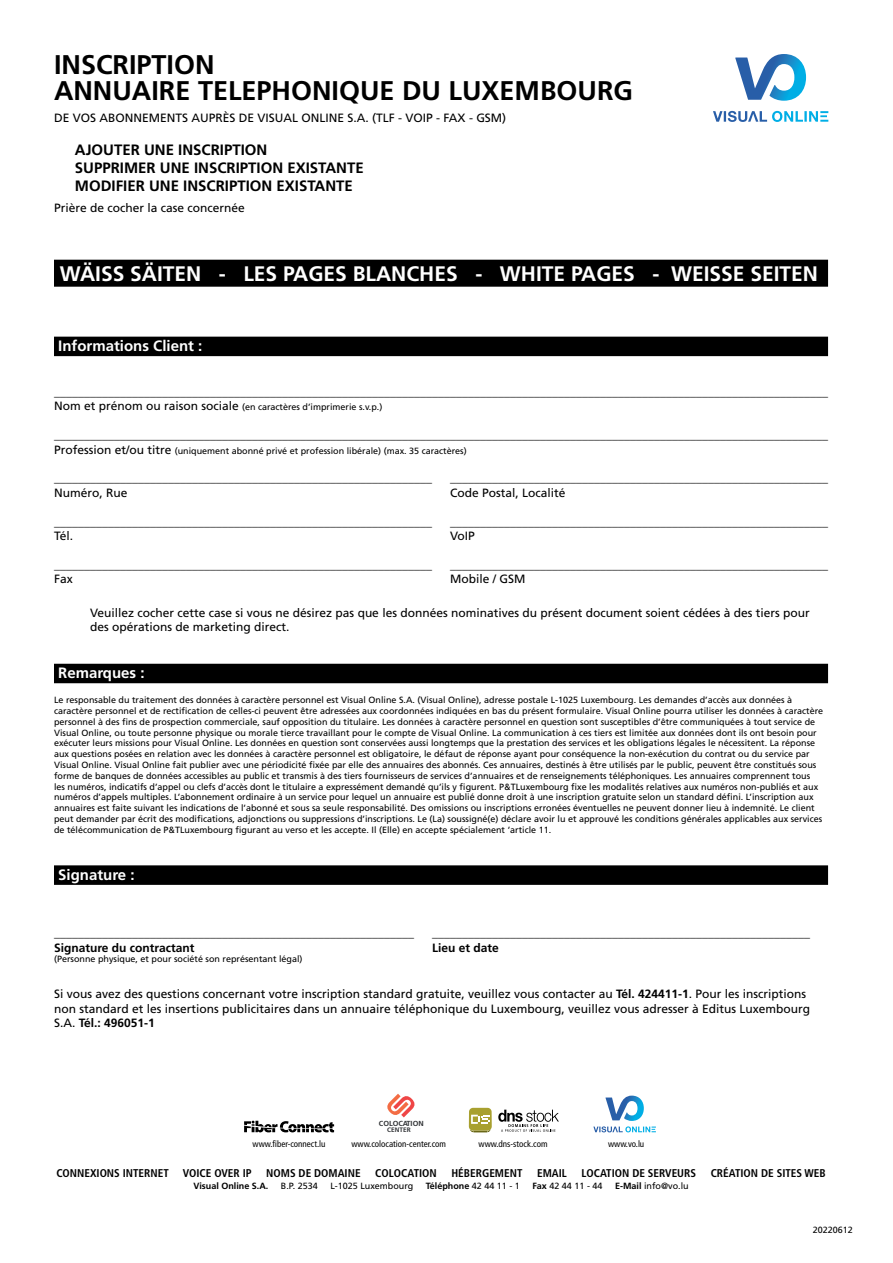
<style>
.page{position:relative;width:893px;height:1263px;background:#fff}
.page>*{position:absolute;margin:0;border:0;box-sizing:border-box;transform-origin:0 0}
.t1{font:700 27px "Frutiger LT Std";color:#000}
.t2{font:700 21px "Frutiger LT Std";color:#fff}
.t3{font:700 15px "Frutiger LT Std";color:#000}
.t4{font:700 15px "Frutiger LT Std";color:#fff}
.t5{font:12px/14.4px "Frutiger LT Std";color:#000}
.t6{font:700 12px "Frutiger LT Std";color:#000}
.t7{font:700 condensed 11.25px "Frutiger LT Std";color:#000}
.t8{font:9px/10.8px "Frutiger LT Std";color:#000}
.t9{font:condensed 9px "Frutiger LT Std";color:#000}
.t10{font:700 9px "Frutiger LT Std";color:#000}
.t11{font:700 7.35px "Frutiger LT Std";color:#303235}
.t12{font:700 6.45px "Frutiger LT Std";color:#303235}
.s1{font-size:12px}
.s2{font-weight:700}
.s3{font-weight:400}
</style>
<div class="page">
<div style="left:54px;top:260px;width:774px;height:27px;background:#000"></div>
<div style="left:54px;top:337px;width:774px;height:19px;background:#000"></div>
<div style="left:54px;top:664px;width:774px;height:19px;background:#000"></div>
<div style="left:54px;top:865px;width:774px;height:20px;background:#000"></div>
<svg style="left:387px;top:1094px;width:28px;height:23px"></svg>
<svg style="left:244px;top:1121px;width:90px;height:11px"></svg>
<svg style="left:469px;top:1108px;width:23px;height:24px"></svg>
<svg style="left:498px;top:1110px;width:61px;height:22px"></svg>
<svg style="left:593px;top:1095px;width:63px;height:37px"></svg>
<svg style="left:735px;top:54px;width:71px;height:47px"></svg>
<svg style="left:713px;top:111px;width:115px;height:11px"></svg>
<p class="t1" style="left:54px;top:49px;width:162px">INSCRIPTION</p>
<p class="t1" style="left:54px;top:75px;width:581px">ANNUAIRE TELEPHONIQUE DU LUXEMBOURG</p>
<p class="t5" style="left:54px;top:111px;width:454px">DE VOS ABONNEMENTS AUPRÈS DE VISUAL ONLINE S.A. (TLF - VOIP - FAX - GSM)</p>
<p class="t3" style="left:75px;top:141px;width:194px">AJOUTER UNE INSCRIPTION</p>
<p class="t3" style="left:75px;top:159px;width:290px">SUPPRIMER UNE INSCRIPTION EXISTANTE</p>
<p class="t3" style="left:75px;top:177px;width:280px">MODIFIER UNE INSCRIPTION EXISTANTE</p>
<p class="t5" style="left:54px;top:201px;width:192px">Prière de cocher la case concernée</p>
<p class="t2" style="left:60px;top:261px;width:760px">WÄISS SÄITEN - LES PAGES BLANCHES - WHITE PAGES - WEISSE SEITEN</p>
<p class="t4" style="left:58px;top:337px;width:146px">Informations Client :</p>
<p class="t5" style="left:54px;top:385px;width:775px">_________________________________________________________________________________________________________________________________</p>
<p class="t8" style="left:54px;top:402px;width:330px"><span class="s1">Nom et prénom ou raison sociale</span> (en caractères d’imprimerie s.v.p.)</p>
<p class="t5" style="left:54px;top:428px;width:775px">_________________________________________________________________________________________________________________________________</p>
<p class="t8" style="left:54px;top:445px;width:414px"><span class="s1">Profession et/ou titre</span> (uniquement abonné privé et profession libérale) (max. 35 caractères)</p>
<p class="t5" style="left:54px;top:471px;width:379px">_______________________________________________________________</p>
<p class="t5" style="left:450px;top:471px;width:379px">_______________________________________________________________</p>
<p class="t5" style="left:54px;top:485px;width:75px">Numéro, Rue</p>
<p class="t5" style="left:450px;top:485px;width:117px">Code Postal, Localité</p>
<p class="t5" style="left:54px;top:514px;width:379px">_______________________________________________________________</p>
<p class="t5" style="left:450px;top:514px;width:379px">_______________________________________________________________</p>
<p class="t5" style="left:54px;top:529px;width:21px">Tél.</p>
<p class="t5" style="left:450px;top:529px;width:26px">VoIP</p>
<p class="t5" style="left:54px;top:557px;width:379px">_______________________________________________________________</p>
<p class="t5" style="left:450px;top:557px;width:379px">_______________________________________________________________</p>
<p class="t5" style="left:54px;top:572px;width:20px">Fax</p>
<p class="t5" style="left:450px;top:572px;width:77px">Mobile / GSM</p>
<p class="t5" style="left:90px;top:605px;width:721px">Veuillez cocher cette case si vous ne désirez pas que les données nominatives du présent document soient cédées à des tiers pour</p>
<p class="t5" style="left:90px;top:620px;width:201px">des opérations de marketing direct.</p>
<p class="t4" style="left:58px;top:664px;width:88px">Remarques :</p>
<p class="t8" style="left:54px;top:695px;width:771px">Le responsable du traitement des données à caractère personnel est Visual Online S.A. (Visual Online), adresse postale L-1025 Luxembourg. Les demandes d’accès aux données à caractère personnel et de rectification de celles-ci peuvent être adressées aux coordonnées indiquées en bas du présent formulaire. Visual Online pourra utiliser les données à caractère personnel à des fins de prospection commerciale, sauf opposition du titulaire. Les données à caractère personnel en question sont susceptibles d’être communiquées à tout service de Visual Online, ou toute personne physique ou morale tierce travaillant pour le compte de Visual Online. La communication à ces tiers est limitée aux données dont ils ont besoin pour exécuter leurs missions pour Visual Online. Les données en question sont conservées aussi longtemps que la prestation des services et les obligations légales le nécessitent. La réponse aux questions posées en relation avec les données à caractère personnel est obligatoire, le défaut de réponse ayant pour conséquence la non-exécution du contrat ou du service par Visual Online. Visual Online fait publier avec une périodicité fixée par elle des annuaires des abonnés. Ces annuaires, destinés à être utilisés par le public, peuvent être constitués sous forme de banques de données accessibles au public et transmis à des tiers fournisseurs de services d’annuaires et de renseignements téléphoniques. Les annuaires comprennent tous les numéros, indicatifs d’appel ou clefs d’accès dont le titulaire a expressément demandé qu’ils y figurent. P&amp;TLuxembourg fixe les modalités relatives aux numéros non-publiés et aux numéros d’appels multiples. L’abonnement ordinaire à un service pour lequel un annuaire est publié donne droit à une inscription gratuite selon un standard défini. L’inscription aux annuaires est faite suivant les indications de l’abonné et sous sa seule responsabilité. Des omissions ou inscriptions erronées éventuelles ne peuvent donner lieu à indemnité. Le client peut demander par écrit des modifications, adjonctions ou suppressions d’inscriptions. Le (La) soussigné(e) déclare avoir lu et approuvé les conditions générales applicables aux services de télécommunication de P&amp;TLuxembourg figurant au verso et les accepte. Il (Elle) en accepte spécialement ’article 11.</p>
<p class="t4" style="left:58px;top:865px;width:78px">Signature :</p>
<p class="t6" style="left:54px;top:926px;width:361px">____________________________________________________________</p>
<p class="t6" style="left:432px;top:926px;width:379px">_______________________________________________________________</p>
<p class="t6" style="left:54px;top:940px;width:142px">Signature du contractant</p>
<p class="t6" style="left:432px;top:940px;width:68px">Lieu et date</p>
<p class="t8" style="left:54px;top:954px;width:250px">(Personne physique, et pour société son représentant légal)</p>
<p class="t5" style="left:54px;top:987px;width:758px">Si vous avez des questions concernant votre inscription standard gratuite, veuillez vous contacter au <span class="s2">Tél. 424411-1</span>. Pour les inscriptions non standard et les insertions publicitaires dans un annuaire téléphonique du Luxembourg, veuillez vous adresser à Editus Luxembourg<br>S.A. <span class="s2">Tél.: 496051-1</span></p>
<p class="t11" style="left:379px;top:1119px;width:46px">COLOCATION</p>
<p class="t12" style="left:387px;top:1126px;width:25px">CENTER</p>
<p class="t9" style="left:253px;top:1138px;width:74px">www.fiber-connect.lu</p>
<p class="t9" style="left:351px;top:1138px;width:96px">www.colocation-center.com</p>
<p class="t9" style="left:479px;top:1138px;width:70px">www.dns-stock.com</p>
<p class="t9" style="left:608px;top:1138px;width:38px">www.vo.lu</p>
<p class="t7" style="left:56px;top:1166px;width:197px">CONNEXIONS INTERNET VOICE OVER IP</p>
<p class="t7" style="left:266px;top:1166px;width:96px">NOMS DE DOMAINE</p>
<p class="t7" style="left:375px;top:1166px;width:63px">COLOCATION</p>
<p class="t7" style="left:451px;top:1166px;width:73px">HÉBERGEMENT</p>
<p class="t7" style="left:537px;top:1166px;width:31px">EMAIL</p>
<p class="t7" style="left:581px;top:1166px;width:116px">LOCATION DE SERVEURS</p>
<p class="t7" style="left:711px;top:1166px;width:117px">CRÉATION DE SITES WEB</p>
<p class="t10" style="left:193px;top:1180px;width:77px">Visual Online S.A.</p>
<p class="t8" style="left:281px;top:1180px;width:38px">B.P. 2534</p>
<p class="t8" style="left:330px;top:1180px;width:85px">L-1025 Luxembourg</p>
<p class="t10" style="left:426px;top:1180px;width:96px">Téléphone <span class="s3">42 44 11 - 1</span></p>
<p class="t8" style="left:532px;top:1180px;width:72px"><span class="s2">Fax</span> 42 44 11 - 44</p>
<p class="t8" style="left:615px;top:1180px;width:75px"><span class="s2">E-Mail</span> info@vo.lu</p>
<p class="t8" style="left:813px;top:1224px;width:42px">20220612</p>
</div>
